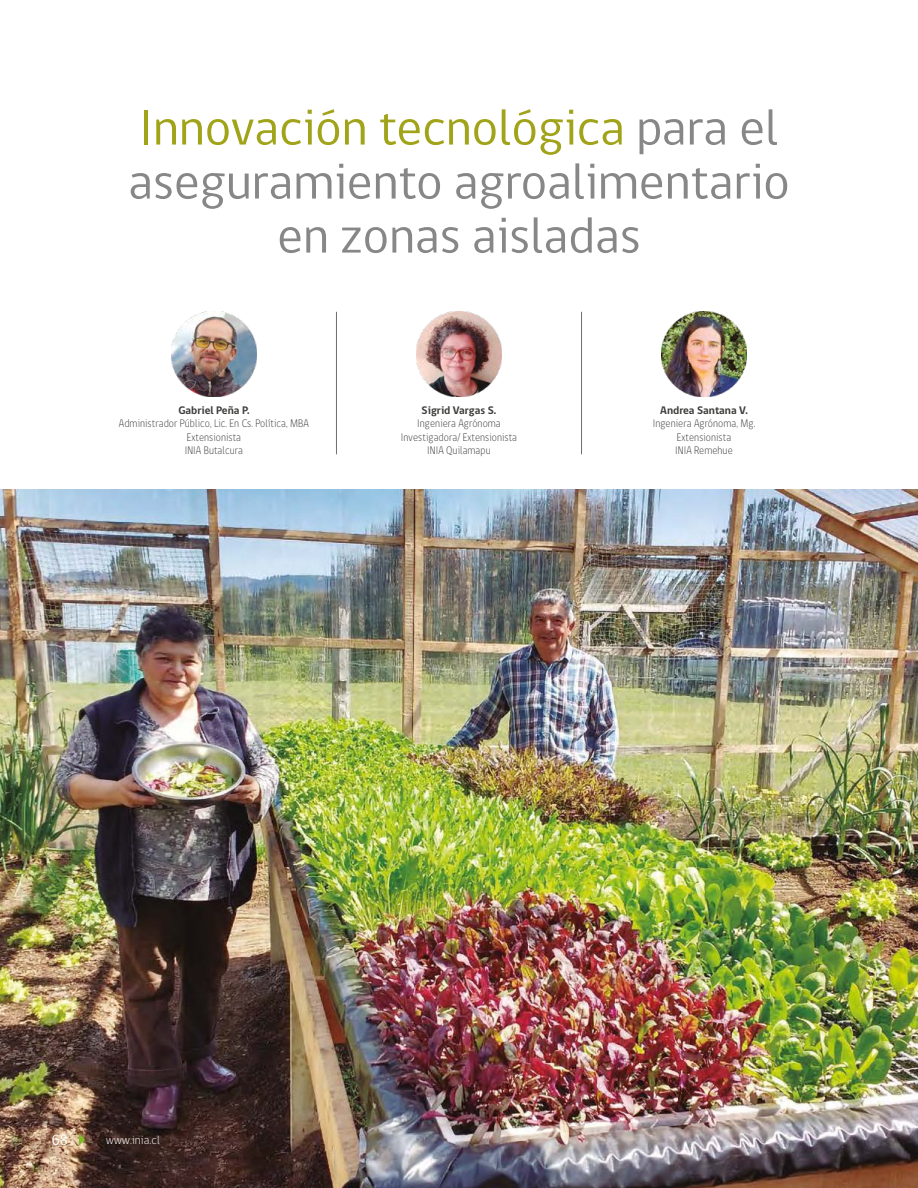
<style>
.page{position:relative;width:918px;height:1188px;background:#fff}
.page>*{position:absolute;margin:0;border:0;box-sizing:border-box;transform-origin:0 0}
.t1{font:51px/54px "gob CL";color:#878787;text-align:center}
.t2{font:15px "gob CL";color:#fff}
.t3{font:300 12px "gob CL";letter-spacing:.01em;color:#fff}
.t4{font:300 11.25px/13.5px "gob CL";letter-spacing:.01em;color:#3c3c3b;text-align:center;scale:.9 1}
.t5{font:700 11.25px "gob CL";color:#3c3c3b}
.s1{color:#a1a319}
</style>
<div class="page">
<img style="left:0;top:489px;width:918px;height:699px">
<hr style="left:336px;top:312px;width:1px;height:142px;background:#706f6f">
<hr style="left:581px;top:312px;width:1px;height:142px;background:#706f6f">
<img style="left:416px;top:312px;width:86px;height:85px">
<img style="left:171px;top:312px;width:85px;height:85px">
<img style="left:662px;top:312px;width:85px;height:85px">
<svg style="left:79px;top:1134px;width:6px;height:12px"></svg>
<h1 class="t1" style="left:128px;top:102px;width:663px"><span class="s1">Innovación tecnológica</span> para el aseguramiento agroalimentario en zonas aisladas</h1>
<p class="t5" style="left:178px;top:402px;width:73px">Gabriel Peña P.</p>
<p class="t4" style="left:119px;top:417px;width:213px">Administrador Público, Lic. En Cs. Política, MBA<br>Extensionista<br>INIA Butalcura</p>
<p class="t5" style="left:422px;top:402px;width:76px">Sigrid Vargas S.</p>
<p class="t4" style="left:401px;top:417px;width:131px">Ingeniera Agrónoma<br>Investigadora/ Extensionista<br>INIA Quilamapu</p>
<p class="t5" style="left:660px;top:402px;width:89px">Andrea Santana V.</p>
<p class="t4" style="left:653px;top:417px;width:116px">Ingeniera Agrónoma, Mg.<br>Extensionista<br>INIA Remehue</p>
<h2 class="t2" style="left:52px;top:1130px;width:18px">68</h2>
<p class="t3" style="left:106px;top:1132px;width:55px">www.inia.cl</p>
</div>
